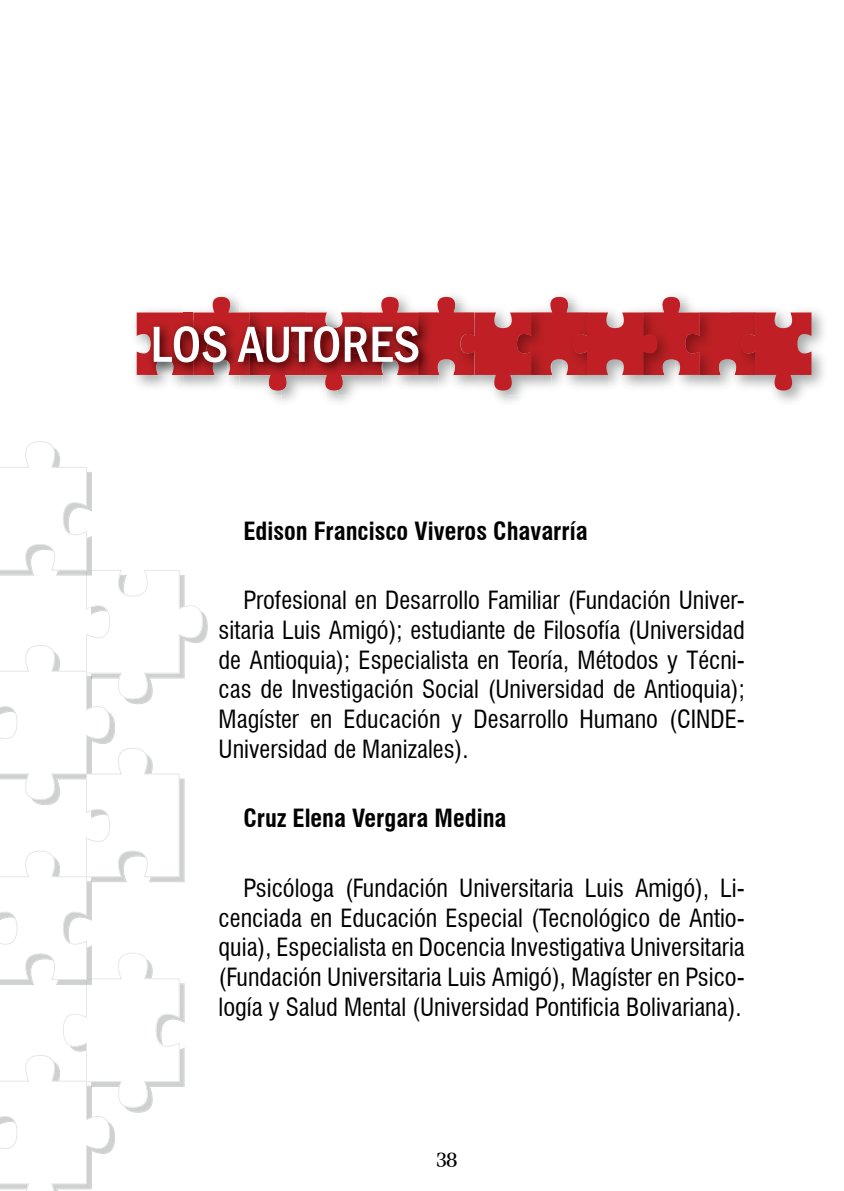
<style>
.page{position:relative;width:844px;height:1191px;background:#fff}
.page>*{position:absolute;margin:0;border:0;box-sizing:border-box;transform-origin:0 0}
.t1{font:500 condensed 52.5px "Franklin Gothic";color:#fff}
.t2{font:condensed 24.5px/29.8px "Swiss 721 BT";color:#000001;text-align:justify}
.t3{font:700 condensed 24.5px "Swiss 721 BT";color:#000001}
.t4{font:21px "Feline Normal";color:#000001}
</style>
<div class="page">
<img style="left:135px;top:312px;width:2px;height:68px">
<img style="left:267px;top:390px;width:14px;height:5px">
<img style="left:495px;top:390px;width:26px;height:12px">
<img style="left:507px;top:390px;width:17px;height:5px">
<img style="left:773px;top:310px;width:51px;height:92px">
<img style="left:281px;top:390px;width:70px;height:15px">
<img style="left:337px;top:390px;width:18px;height:5px">
<svg style="left:137px;top:297px;width:674px;height:93px"></svg>
<img style="left:147px;top:320px;width:80px;height:56px">
<img style="left:227px;top:375px;width:12px;height:1px">
<img style="left:249px;top:320px;width:35px;height:56px">
<img style="left:183px;top:320px;width:10px;height:55px">
<img style="left:193px;top:320px;width:70px;height:55px">
<img style="left:284px;top:320px;width:7px;height:56px">
<img style="left:291px;top:320px;width:91px;height:56px">
<img style="left:382px;top:375px;width:12px;height:1px">
<img style="left:418px;top:320px;width:13px;height:55px">
<img style="left:348px;top:320px;width:70px;height:55px">
<svg style="left:0;top:441px;width:208px;height:750px"></svg>
<h1 class="t1" style="left:150px;top:310px;width:271px">LOS AUTORES</h1>
<p class="t3" style="left:243px;top:516px;width:345px">Edison Francisco Viveros Chavarría</p>
<p class="t2" style="left:218px;top:585px;width:527px;text-indent:25px">Profesional en Desarrollo Familiar (Fundación Univer&shy;sitaria Luis Amigó); estudiante de Filosofía (Universidad de Antioquia); Especialista en Teoría, Métodos y Técni&shy;cas de Investigación Social (Universidad de Antioquia); Magíster en Educación y Desarrollo Humano (CINDE-Universidad de Manizales).</p>
<p class="t3" style="left:243px;top:803px;width:264px">Cruz Elena Vergara Medina</p>
<p class="t2" style="left:218px;top:873px;width:527px;text-indent:25px">Psicóloga (Fundación Universitaria Luis Amigó), Li&shy;cenciada en Educación Especial (Tecnológico de Antio&shy;quia), Especialista en Docencia Investigativa Universitaria (Fundación Universitaria Luis Amigó), Magíster en Psico&shy;logía y Salud Mental (Universidad Pontificia Bolivariana).</p>
<p class="t4" style="left:436px;top:1147px;width:23px">38</p>
</div>
